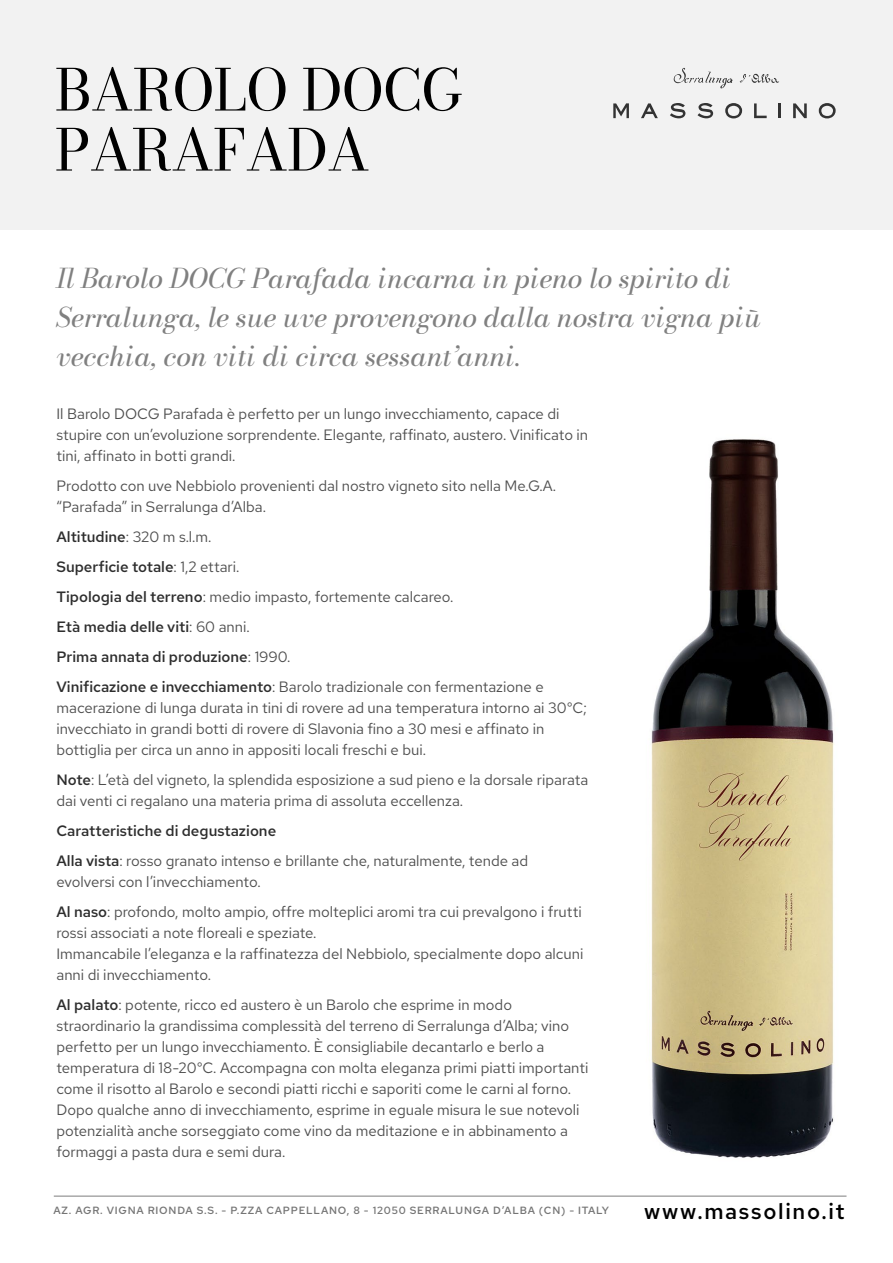
<style>
.page{position:relative;width:893px;height:1263px;background:#fff}
.page>*{position:absolute;margin:0;border:0;box-sizing:border-box;transform-origin:0 0}
.t1{font:57px/60px "Bodoni 11 Book";color:#000}
.t2{font:27px/39px "Bodoni 11 Book Italic";color:#808080}
.t3{font:500 21.9px "Red Hat Text";letter-spacing:.075em;color:#000}
.t4{font:15px/21px "Red Hat Text";color:#4d4d4d}
.t5{font:500 15px/30px "Red Hat Text";color:#2e2e2e}
.t6{font:500 10.5px "Red Hat Text";letter-spacing:.075em;color:#757575}
.s1{font-weight:400;color:#4d4d4d}
.s2{font-weight:500;color:#2e2e2e}
</style>
<div class="page">
<div style="left:0;top:0;width:893px;height:230px;background:#f2f2f2"></div>
<hr style="left:54px;top:1196px;width:792px;height:1px;background:#7d7d7d">
<svg style="left:613px;top:103px;width:16px;height:15px"></svg>
<svg style="left:641px;top:103px;width:17px;height:15px"></svg>
<svg style="left:670px;top:103px;width:15px;height:15px"></svg>
<svg style="left:697px;top:103px;width:16px;height:15px"></svg>
<svg style="left:725px;top:103px;width:17px;height:15px"></svg>
<svg style="left:754px;top:103px;width:13px;height:15px"></svg>
<svg style="left:779px;top:103px;width:2px;height:15px"></svg>
<svg style="left:793px;top:103px;width:14px;height:15px"></svg>
<svg style="left:819px;top:103px;width:17px;height:15px"></svg>
<svg style="left:674px;top:68px;width:105px;height:21px"></svg>
<img style="left:651px;top:439px;width:183px;height:719px">
<h1 class="t1" style="left:55px;top:62px;width:408px">BAROLO DOCG<br>PARAFADA</h1>
<h2 class="t2" style="left:57px;top:260px;width:706px">Il Barolo DOCG Parafada incarna in pieno lo spirito di<br>Serralunga, le sue uve provengono dalla nostra vigna più vecchia, con viti di circa sessant’anni.</h2>
<p class="t4" style="left:56px;top:403px;width:533px">Il Barolo DOCG Parafada è perfetto per un lungo invecchiamento, capace di stupire con un’evoluzione sorprendente. Elegante, raffinato, austero. Vinificato in tini, affinato in botti grandi.</p>
<p class="t4" style="left:56px;top:475px;width:501px">Prodotto con uve Nebbiolo provenienti dal nostro vigneto sito nella Me.G.A. “Parafada” in Serralunga d’Alba.</p>
<p class="t5" style="left:56px;top:521px;width:489px">Altitudine<span class="s1">: 320 m s.l.m.<br></span>Superficie totale<span class="s1">: 1,2 ettari.<br></span>Tipologia del terreno<span class="s1">: medio impasto, fortemente calcareo.<br></span>Età media delle viti<span class="s1">: 60 anni.<br></span>Prima annata di produzione<span class="s1">: 1990.<br></span>Vinificazione e invecchiamento<span class="s1">: Barolo tradizionale con fermentazione e</span></p>
<p class="t4" style="left:56px;top:697px;width:532px">macerazione di lunga durata in tini di rovere ad una temperatura intorno ai 30°C; invecchiato in grandi botti di rovere di Slavonia fino a 30 mesi e affinato in bottiglia per circa un anno in appositi locali freschi e bui.</p>
<p class="t4" style="left:56px;top:769px;width:533px"><span class="s2">Note</span>: L’età del vigneto, la splendida esposizione a sud pieno e la dorsale riparata dai venti ci regalano una materia prima di assoluta eccellenza.</p>
<p class="t4" style="left:56px;top:815px;width:473px;line-height:30px"><span class="s2">Caratteristiche di degustazione<br>Alla vista</span>: rosso granato intenso e brillante che, naturalmente, tende ad</p>
<p class="t4" style="left:56px;top:866px;width:527px;line-height:30px">evolversi con l’invecchiamento.<br><span class="s2">Al naso</span>: profondo, molto ampio, offre molteplici aromi tra cui prevalgono i frutti</p>
<p class="t4" style="left:56px;top:922px;width:529px">rossi associati a note floreali e speziate.<br>Immancabile l’eleganza e la raffinatezza del Nebbiolo, specialmente dopo alcuni anni di invecchiamento.</p>
<p class="t4" style="left:56px;top:994px;width:533px"><span class="s2">Al palato</span>: potente, ricco ed austero è un Barolo che esprime in modo straordinario la grandissima complessità del terreno di Serralunga d’Alba; vino perfetto per un lungo invecchiamento. È consigliabile decantarlo e berlo a temperatura di 18-20°C. Accompagna con molta eleganza primi piatti importanti come il risotto al Barolo e secondi piatti ricchi e saporiti come le carni al forno.<br>Dopo qualche anno di invecchiamento, esprime in eguale misura le sue notevoli potenzialità anche sorseggiato come vino da meditazione e in abbinamento a formaggi a pasta dura e semi dura.</p>
<p class="t6" style="left:53px;top:1203px;width:557px">AZ. AGR. VIGNA RIONDA S.S. - P.ZZA CAPPELLANO, 8 - 12050 SERRALUNGA D’ALBA (CN) - ITALY</p>
<h3 class="t3" style="left:644px;top:1196px;width:202px">www.massolino.it</h3>
</div>
